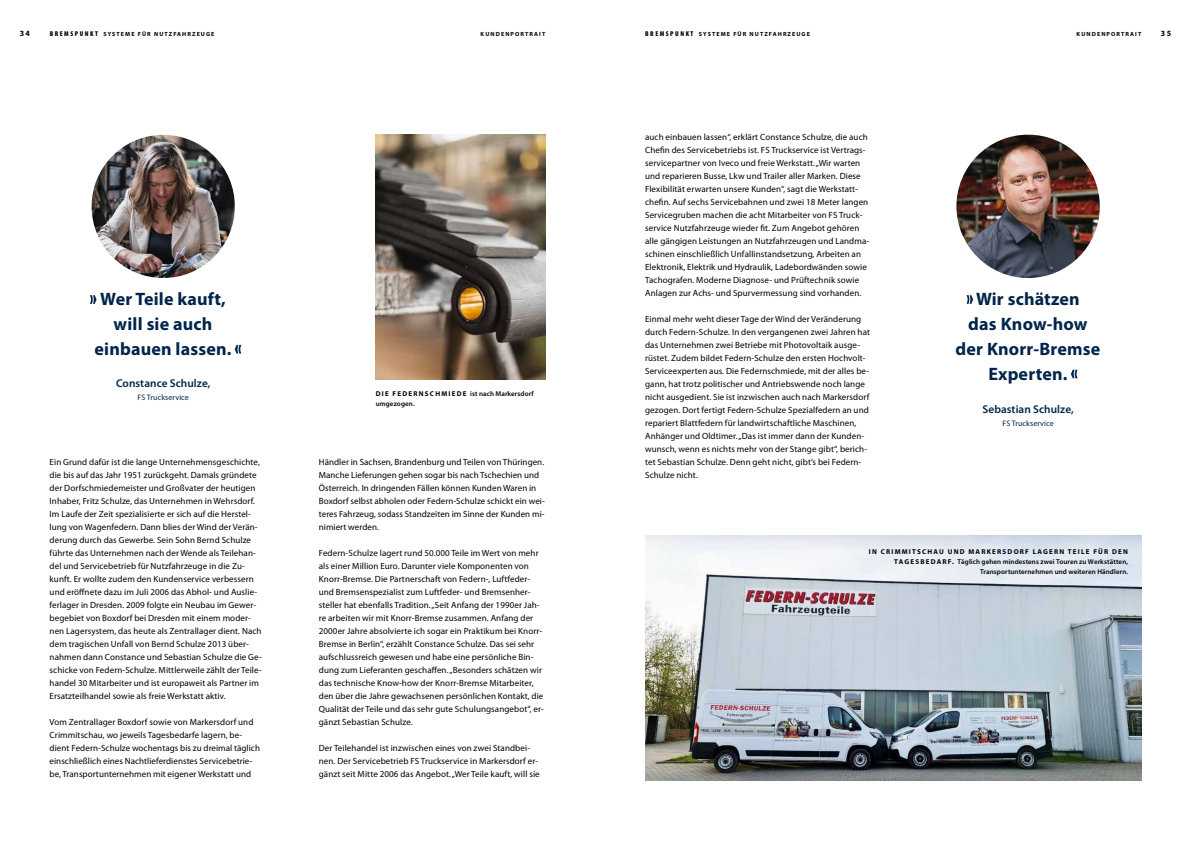
<style>
.page{position:relative;width:1191px;height:842px;background:#fff}
.page>*{position:absolute;margin:0;border:0;box-sizing:border-box;transform-origin:0 0}
.t1{font:700 18px/25px "Myriad Pro";letter-spacing:.01em;color:#00254a;text-align:center}
.t2{font:600 11.3px "Myriad Pro";letter-spacing:.005em;color:#00254a}
.t3{font:9px/13px "Myriad Pro";letter-spacing:.01em;color:#000}
.t4{font:8px "Myriad Pro";letter-spacing:.01em;color:#00254a}
.t5{font:700 8px "Myriad Pro";color:#000}
.t6{font:600 7px/9.6px "Myriad Pro";letter-spacing:.015em;color:#000}
.t7{font:700 6px "Myriad Pro";letter-spacing:.18em;color:#000}
.s1{font-weight:900;font-stretch:condensed;font-size:7px}
.s2{font-weight:700}
</style>
<div class="page">
<img style="left:956px;top:135px;width:143px;height:143px;border-radius:72px">
<img style="left:92px;top:135px;width:143px;height:143px;border-radius:72px">
<img style="left:376px;top:135px;width:170px;height:245px">
<img style="left:645px;top:536px;width:496px;height:245px">
<svg style="left:90px;top:295px;width:7px;height:9px"></svg>
<svg style="left:966px;top:295px;width:7px;height:9px"></svg>
<svg style="left:235px;top:345px;width:6px;height:9px"></svg>
<svg style="left:1071px;top:370px;width:6px;height:8px"></svg>
<p class="t5" style="left:20px;top:29px;width:12px">34</p>
<p class="t7" style="left:50px;top:31px;width:166px"><span class="s1">BREMSPUNKT</span> SYSTEME FÜR NUTZFAHRZEUGE</p>
<p class="t7" style="left:480px;top:31px;width:66px">KUNDENPORTRAIT</p>
<p class="t7" style="left:645px;top:31px;width:166px"><span class="s1">BREMSPUNKT</span> SYSTEME FÜR NUTZFAHRZEUGE</p>
<p class="t7" style="left:1076px;top:31px;width:66px">KUNDENPORTRAIT</p>
<p class="t5" style="left:1161px;top:29px;width:12px">35</p>
<p class="t3" style="left:645px;top:131px;width:226px">auch einbauen lassen“, erklärt Constance Schulze, die auch Chefin des Servicebetriebs ist. FS Truckservice ist Vertrags&shy;servicepartner von Iveco und freie Werkstatt. „Wir warten und reparieren Busse, Lkw und Trailer aller Marken. Diese Flexibilität erwarten unsere Kunden“, sagt die Werkstatt&shy;chefin. Auf sechs Servicebahnen und zwei 18 Meter langen Servicegruben machen die acht Mitarbeiter von FS Truck&shy;service Nutzfahrzeuge wieder fit. Zum Angebot gehören alle gängigen Leistungen an Nutzfahrzeugen und Landma&shy;schinen einschließlich Unfallinstandsetzung, Arbeiten an Elektronik, Elektrik und Hydraulik, Ladebordwänden sowie Tachografen. Moderne Diagnose- und Prüftechnik sowie Anlagen zur Achs- und Spurvermessung sind vorhanden.</p>
<p class="t3" style="left:645px;top:313px;width:226px">Einmal mehr weht dieser Tage der Wind der Veränderung durch Federn-Schulze. In den vergangenen zwei Jahren hat das Unternehmen zwei Betriebe mit Photovoltaik ausge&shy;rüstet. Zudem bildet Federn-Schulze den ersten Hochvolt-Serviceexperten aus. Die Federnschmiede, mit der alles be&shy;gann, hat trotz politischer und Antriebswende noch lange nicht ausgedient. Sie ist inzwischen auch nach Markersdorf gezogen. Dort fertigt Federn-Schulze Spezialfedern an und repariert Blattfedern für landwirtschaftliche Maschinen, Anhänger und Oldtimer. „Das ist immer dann der Kunden&shy;wunsch, wenn es nichts mehr von der Stange gibt“, berich&shy;tet Sebastian Schulze. Denn geht nicht, gibt’s bei Federn-Schulze nicht.</p>
<h1 class="t1" style="left:95px;top:286px;width:138px">Wer Teile kauft, will sie auch einbauen lassen.</h1>
<h1 class="t1" style="left:955px;top:286px;width:146px">Wir schätzen<br>das Know-how der Knorr-Bremse<br>Experten.</h1>
<p class="t2" style="left:116px;top:377px;width:96px">Constance Schulze,</p>
<p class="t4" style="left:137px;top:393px;width:53px">FS Truckservice</p>
<p class="t6" style="left:376px;top:389px;width:160px"><span class="s2">DIE FEDERNSCHMIEDE</span> ist nach Markersdorf umgezogen.</p>
<p class="t2" style="left:982px;top:403px;width:93px">Sebastian Schulze,</p>
<p class="t4" style="left:1002px;top:419px;width:53px">FS Truckservice</p>
<p class="t3" style="left:50px;top:456px;width:214px">Ein Grund dafür ist die lange Unternehmensgeschichte, die bis auf das Jahr 1951 zurückgeht. Damals gründete der Dorfschmiedemeister und Großvater der heutigen Inhaber, Fritz Schulze, das Unternehmen in Wehrsdorf.<br>Im Laufe der Zeit spezialisierte er sich auf die Herstel&shy;lung von Wagenfedern. Dann blies der Wind der Verän&shy;derung durch das Gewerbe. Sein Sohn Bernd Schulze führte das Unternehmen nach der Wende als Teilehan&shy;del und Servicebetrieb für Nutzfahrzeuge in die Zu&shy;kunft. Er wollte zudem den Kundenservice verbessern und eröffnete dazu im Juli 2006 das Abhol- und Auslie&shy;ferlager in Dresden. 2009 folgte ein Neubau im Gewer&shy;begebiet von Boxdorf bei Dresden mit einem moder&shy;nen Lagersystem, das heute als Zentrallager dient. Nach dem tragischen Unfall von Bernd Schulze 2013 über&shy;nahmen dann Constance und Sebastian Schulze die Ge&shy;schicke von Federn-Schulze. Mittlerweile zählt der Teile&shy;handel 30 Mitarbeiter und ist europaweit als Partner im Ersatzteilhandel sowie als freie Werkstatt aktiv.</p>
<p class="t3" style="left:50px;top:716px;width:212px">Vom Zentrallager Boxdorf sowie von Markersdorf und Crimmitschau, wo jeweils Tagesbedarfe lagern, be&shy;dient Federn-Schulze wochentags bis zu dreimal täglich einschließlich eines Nachtlieferdienstes Servicebetrie&shy;be, Transportunternehmen mit eigener Werkstatt und</p>
<p class="t3" style="left:319px;top:456px;width:227px">Händler in Sachsen, Brandenburg und Teilen von Thüringen.<br>Manche Lieferungen gehen sogar bis nach Tschechien und Österreich. In dringenden Fällen können Kunden Waren in Boxdorf selbst abholen oder Federn-Schulze schickt ein wei&shy;teres Fahrzeug, sodass Standzeiten im Sinne der Kunden mi&shy;nimiert werden.</p>
<p class="t3" style="left:319px;top:547px;width:226px">Federn-Schulze lagert rund 50.000 Teile im Wert von mehr als einer Million Euro. Darunter viele Komponenten von Knorr-Bremse. Die Partnerschaft von Federn-, Luftfeder&shy;und Bremsenspezialist zum Luftfeder- und Bremsenher&shy;steller hat ebenfalls Tradition. „Seit Anfang der 1990er Jah&shy;re arbeiten wir mit Knorr-Bremse zusammen. Anfang der 2000er Jahre absolvierte ich sogar ein Praktikum bei Knorr-Bremse in Berlin“, erzählt Constance Schulze. Das sei sehr aufschlussreich gewesen und habe eine persönliche Bin&shy;dung zum Lieferanten geschaffen. „Besonders schätzen wir das technische Know-how der Knorr-Bremse Mitarbeiter, den über die Jahre gewachsenen persönlichen Kontakt, die Qualität der Teile und das sehr gute Schulungsangebot“, er&shy;gänzt Sebastian Schulze.</p>
<p class="t3" style="left:319px;top:742px;width:222px">Der Teilehandel ist inzwischen eines von zwei Standbei&shy;nen. Der Servicebetrieb FS Truckservice in Markersdorf er&shy;gänzt seit Mitte 2006 das Angebot. „Wer Teile kauft, will sie</p>
<p class="t6" style="left:869px;top:547px;width:261px;text-align:right"><span class="s2">IN CRIMMITSCHAU UND MARKERSDORF LAGERN TEILE FÜR DEN<br>TAG E S B E DA R F.</span> Täglich gehen mindestens zwei Touren zu Werkstätten,<br>Transportunternehmen und weiteren Händlern.</p>
</div>
